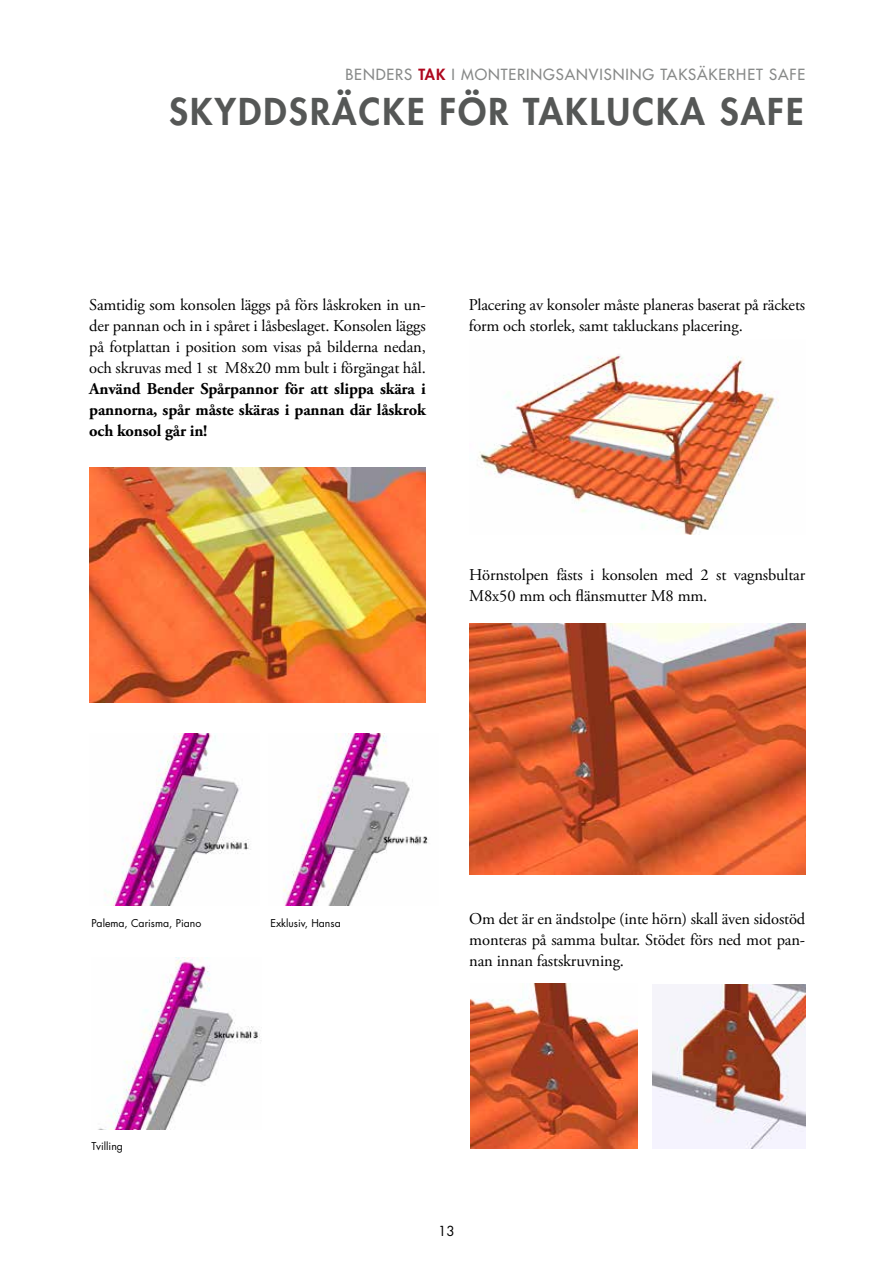
<style>
.page{position:relative;width:893px;height:1263px;background:#fff}
.page>*{position:absolute;margin:0;border:0;box-sizing:border-box;transform-origin:0 0}
.t1{font:800 36px "Futura Std";letter-spacing:.06em;color:#555756}
.t2{font:16.5px/21px "Adobe Garamond Pro";letter-spacing:-.01em;color:#000;text-align:justify}
.t3{font:700 16.5px/21px "Adobe Garamond Pro";letter-spacing:-.01em;color:#000;text-align:justify}
.t4{font:500 15px "Futura Std";letter-spacing:.06em;color:#878988}
.t5{font:13.5px "Futura Std";color:#000}
.t6{font:10.5px "Futura Std";color:#000}
.s1{font-weight:800;color:#ae071e}
</style>
<div class="page">
<img style="left:105px;top:733px;width:146px;height:172px">
<img style="left:90px;top:467px;width:336px;height:235px">
<img style="left:478px;top:355px;width:301px;height:179px">
<img style="left:283px;top:733px;width:146px;height:172px">
<img style="left:98px;top:958px;width:163px;height:172px">
<img style="left:469px;top:623px;width:336px;height:251px">
<img style="left:470px;top:984px;width:168px;height:164px">
<img style="left:653px;top:984px;width:152px;height:164px">
<p class="t4" style="left:345px;top:65px;width:461px">BENDERS <span class="s1">TAK</span> I MONTERINGSANVISNING TAKSÄKERHET SAFE</p>
<h1 class="t1" style="left:169px;top:89px;width:636px">SKYDDSRÄCKE FÖR TAKLUCKA SAFE</h1>
<p class="t2" style="left:89px;top:294px;width:338px">Samtidig som konsolen läggs på förs låskroken in un&shy;der pannan och in i spåret i låsbeslaget. Konsolen läggs på fotplattan i position som visas på bilderna nedan, och skruvas med 1 st M8x20 mm bult i förgängat hål.</p>
<p class="t3" style="left:89px;top:378px;width:338px">Använd Bender Spårpannor för att slippa skära i pannorna, spår måste skäras i pannan där låskrok och konsol går in!</p>
<p class="t2" style="left:469px;top:294px;width:338px">Placering av konsoler måste planeras baserat på räckets form och storlek, samt takluckans placering.</p>
<p class="t2" style="left:469px;top:565px;width:337px">Hörnstolpen fästs i konsolen med 2 st vagnsbultar<br>M8x50 mm och flänsmutter M8 mm.</p>
<p class="t6" style="left:91px;top:916px;width:111px">Palema, Carisma, Piano</p>
<p class="t6" style="left:270px;top:916px;width:72px">Exklusiv, Hansa</p>
<p class="t6" style="left:91px;top:1140px;width:33px">Tvilling</p>
<p class="t2" style="left:469px;top:908px;width:337px">Om det är en ändstolpe (inte hörn) skall även sidostöd monteras på samma bultar. Stödet förs ned mot pan&shy;nan innan fastskruvning.</p>
<p class="t5" style="left:438px;top:1222px;width:18px">13</p>
</div>
